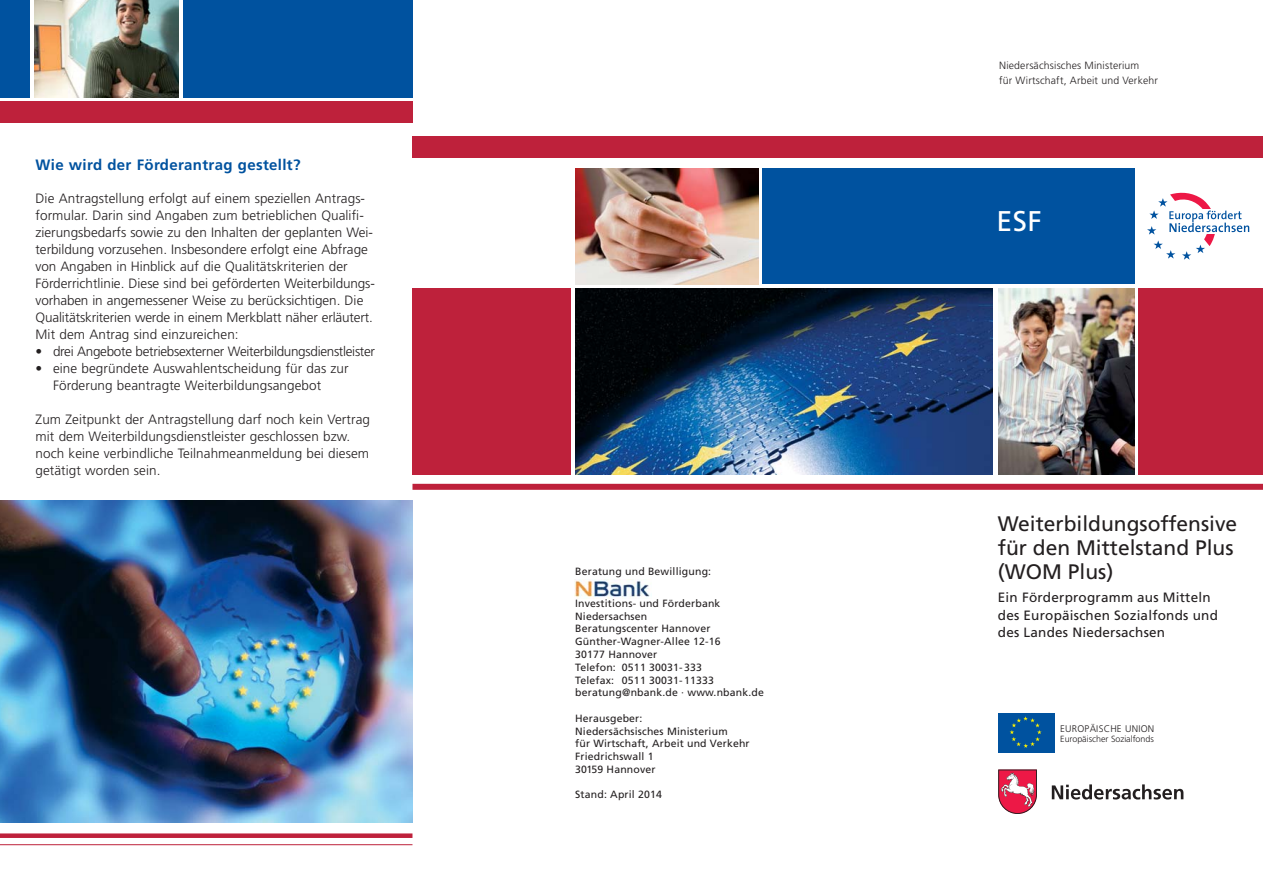
<style>
.page{position:relative;width:1263px;height:893px;background:#fff}
.page>*{position:absolute;margin:0;border:0;box-sizing:border-box;transform-origin:0 0}
.t1{font:28.5px "Frutiger";color:#fff}
.t2{font:21px/24px "Frutiger";color:#231f20}
.t3{font:700 15px "Frutiger";letter-spacing:.02em;color:#00529f}
.t4{font:300 13.5px/17px "Frutiger";letter-spacing:.005em;color:#231f20}
.t5{font:13.5px/17.2px "Frutiger";letter-spacing:.015em;color:#231f20}
.t6{font:300 13.5px "Frutiger";letter-spacing:-.02em;color:#231f20}
.t7{font:10.5px/12.8px "Frutiger";letter-spacing:.015em;color:#231f20}
.t8{font:300 10.5px/15px "Frutiger";letter-spacing:.015em;color:#231f20}
.t9{font:300 9.6px "Frutiger";letter-spacing:.02em;color:#231f20}
.t10{font:300 9px "Frutiger";letter-spacing:-.005em;color:#231f20}
</style>
<div class="page">
<div style="left:0;top:833px;width:412px;height:5px;background:#be213b"></div>
<hr style="left:0;top:844px;width:412px;height:1px;background:#be213b">
<div style="left:183px;top:0;width:229px;height:97px;background:#00529f"></div>
<img style="left:34px;top:0;width:145px;height:97px">
<img style="left:0;top:500px;width:412px;height:322px">
<div style="left:412px;top:136px;width:851px;height:21px;background:#be213b"></div>
<div style="left:0;top:102px;width:412px;height:21px;background:#be213b"></div>
<svg style="left:1147px;top:192px;width:102px;height:68px"></svg>
<div style="left:412px;top:484px;width:851px;height:6px;background:#be213b"></div>
<img style="left:575px;top:168px;width:183px;height:116px">
<div style="left:762px;top:168px;width:372px;height:116px;background:#00529f"></div>
<img style="left:575px;top:288px;width:418px;height:186px">
<div style="left:412px;top:288px;width:159px;height:186px;background:#be213b"></div>
<img style="left:998px;top:288px;width:136px;height:186px">
<div style="left:1139px;top:288px;width:124px;height:187px;background:#be213b"></div>
<svg style="left:1052px;top:784px;width:131px;height:15px"></svg>
<svg style="left:998px;top:769px;width:39px;height:45px"></svg>
<div style="left:998px;top:713px;width:57px;height:39px;background:#00529f"></div>
<svg style="left:1010px;top:716px;width:31px;height:32px"></svg>
<img style="left:574px;top:579px;width:76px;height:19px">
<div style="left:0;top:0;width:30px;height:97px;background:#00529f"></div>
<p class="t3" style="left:36px;top:158px;width:266px">Wie wird der Förderantrag gestellt?</p>
<p class="t4" style="left:36px;top:191px;width:341px">Die Antragstellung erfolgt auf einem speziellen Antrags - formular. Darin sind Angaben zum betrieblichen Qualifi - zie rungsbedarfs sowie zu den Inhalten der geplanten Wei - terbildung vorzusehen. Insbesondere erfolgt eine Abfrage von Angaben in Hinblick auf die Qualitätskriterien der Förderrichtlinie. Diese sind bei geförderten Weiterbil dungs - v orhaben in angemessener Weise zu berücksichtigen. Die Qualitätskriterien werde in einem Merkblatt näher erläutert.<br>Mit dem Antrag sind einzureichen:</p>
<p class="t6" style="left:36px;top:346px;width:341px">• drei Angebote betriebsexterner Weiterbildungsdienstleister</p>
<p class="t4" style="left:53px;top:361px;width:297px;text-indent:-18px">• eine begründete Auswahlentscheidung für das zur<br>Förderung beantragte Weiterbildungsangebot</p>
<p class="t4" style="left:36px;top:412px;width:336px">Zum Zeitpunkt der Antragstellung darf noch kein Vertrag mit dem Weiterbildungsdienstleister geschlossen bzw. noch keine verbindliche Teilnahmeanmeldung bei diesem getätigt worden sein.</p>
<p class="t7" style="left:575px;top:566px;width:138px">Beratung und Bewilligung:</p>
<p class="t7" style="left:575px;top:598px;width:190px">Investitions- und Förderbank<br>Niedersachsen<br>Beratungscenter Hannover<br>Günther-Wagner-Allee 12-16<br>30177 Hannover<br>Telefon: 0511 30031-333<br>Telefax: 0511 30031-11333 beratung@nbank.de · www.nbank.de</p>
<p class="t7" style="left:575px;top:712px;width:176px">Herausgeber:<br>Niedersächsisches Ministerium<br>für Wirtschaft, Arbeit und Verkehr<br>Friedrichswall 1<br>30159 Hannover</p>
<p class="t7" style="left:575px;top:789px;width:88px">Stand: April 2014</p>
<p class="t8" style="left:999px;top:58px;width:160px">Niedersächsisches Ministerium<br>für Wirtschaft, Arbeit und Verkehr</p>
<h1 class="t1" style="left:996px;top:210px;width:47px">ESF</h1>
<h2 class="t2" style="left:998px;top:513px;width:241px">Weiterbildungsoffensive für den Mittelstand Plus (WOM Plus)</h2>
<p class="t5" style="left:998px;top:590px;width:221px">Ein Förderprogramm aus Mitteln des Europäischen Sozialfonds und des Landes Niedersachsen</p>
<p class="t9" style="left:1060px;top:725px;width:96px">EUROPÄISCHE UNION</p>
<p class="t10" style="left:1060px;top:735px;width:95px">Europäischer Sozialfonds</p>
</div>
